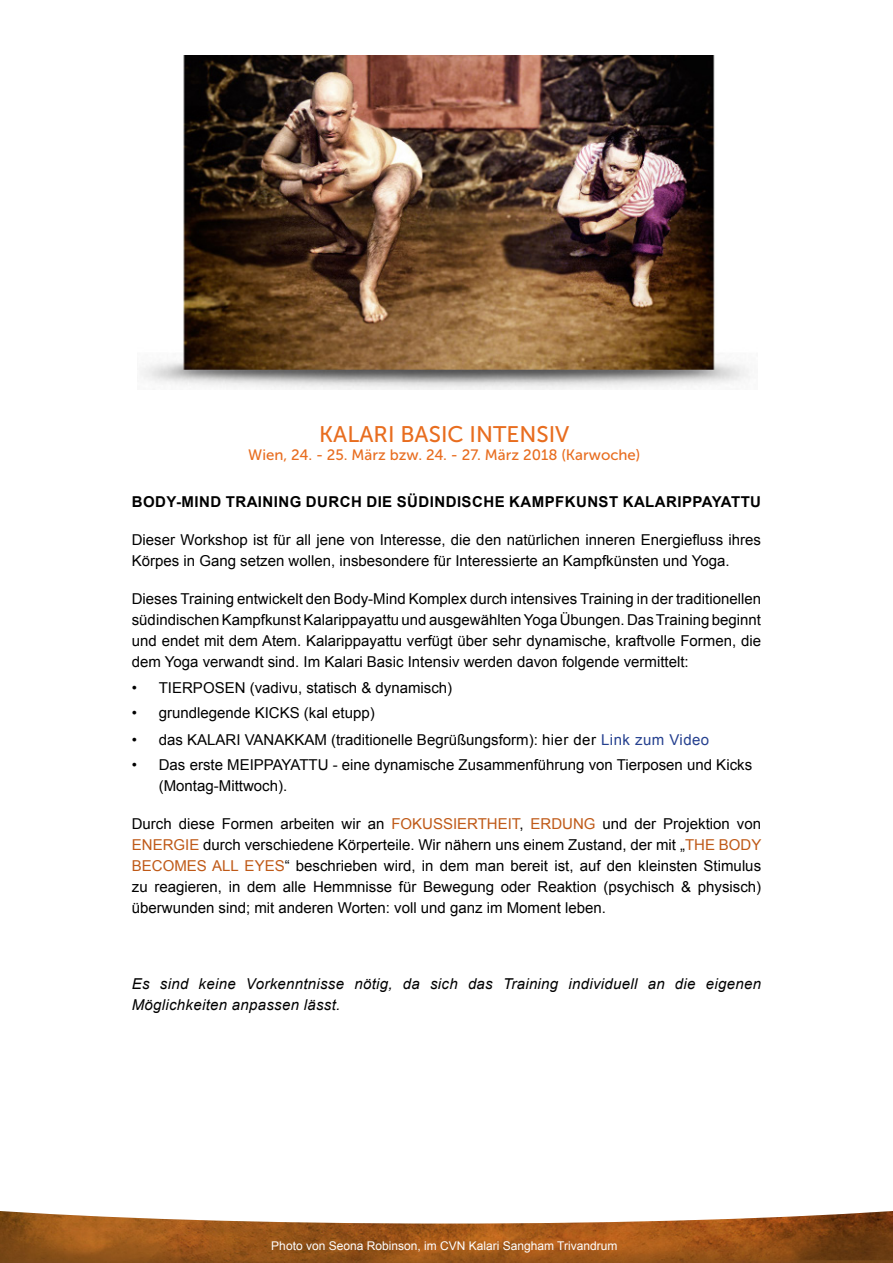
<style>
.page{position:relative;width:893px;height:1263px;background:#fff}
.page>*{position:absolute;margin:0;border:0;box-sizing:border-box;transform-origin:0 0}
.t1{font:22.5px "Museo Sans 500";color:#e86d1f}
.t2{font:15px/21px "Arial";color:#000}
.t3{font:italic 15px/21px "Arial";letter-spacing:.02em;color:#000}
.t4{font:700 15px "Arial";letter-spacing:.03em;color:#000}
.t5{font:15px "Museo Sans 500";color:#e86d1f}
.t6{font:12px "Arial";color:#fff}
.s1{color:#25408f}
.s2{color:#bf5917}
</style>
<div class="page">
<img style="left:0;top:1223px;width:893px;height:40px">
<svg style="left:0;top:1211px;width:893px;height:12px"></svg>
<img style="left:140px;top:55px;width:610px;height:335px">
<h1 class="t1" style="left:319px;top:422px;width:252px">KALARI BASIC INTENSIV</h1>
<p class="t5" style="left:248px;top:447px;width:394px">Wien, 24. - 25. März bzw. 24. - 27. März 2018 (Karwoche)</p>
<p class="t4" style="left:132px;top:492px;width:631px">BODY-MIND TRAINING DURCH DIE SÜDINDISCHE KAMPFKUNST KALARIPPAYATTU</p>
<p class="t2" style="left:132px;top:530px;width:631px">Dieser Workshop ist für all jene von Interesse, die den natürlichen inneren Energiefluss ihres<br>Körpes in Gang setzen wollen, insbesondere für Interessierte an Kampfkünsten und Yoga.</p>
<p class="t2" style="left:132px;top:589px;width:631px;text-align:justify">Dieses Training entwickelt den Body-Mind Komplex durch intensives Training in der traditionellen südindischen Kampfkunst Kalarippayattu und ausgewählten Yoga Übungen. Das Training beginnt und endet mit dem Atem. Kalarippayattu verfügt über sehr dynamische, kraftvolle Formen, die dem Yoga verwandt sind. Im Kalari Basic Intensiv werden davon folgende vermittelt:</p>
<p class="t2" style="left:132px;top:677px;width:322px">• TIERPOSEN (vadivu, statisch &amp; dynamisch)</p>
<p class="t2" style="left:132px;top:702px;width:244px">• grundlegende KICKS (kal etupp)</p>
<p class="t2" style="left:132px;top:729px;width:579px">• das KALARI VANAKKAM (traditionelle Begrüßungsform): hier der <span class="s1">Link zum Video</span></p>
<p class="t2" style="left:159px;top:754px;width:595px;text-indent:-27px">• Das erste MEIPPAYATTU - eine dynamische Zusammenführung von Tierposen und Kicks (Montag-Mittwoch).</p>
<p class="t2" style="left:132px;top:813px;width:631px;text-align:justify">Durch diese Formen arbeiten wir an <span class="s2">FOKUSSIERTHEIT</span>, <span class="s2">ERDUNG</span> und der Projektion von <span class="s2">ENERGIE</span> durch verschiedene Körperteile. Wir nähern uns einem Zustand, der mit „<span class="s2">THE BODY BECOMES ALL EYES</span>“ beschrieben wird, in dem man bereit ist, auf den kleinsten Stimulus zu reagieren, in dem alle Hemmnisse für Bewegung oder Reaktion (psychisch &amp; physisch) überwunden sind; mit anderen Worten: voll und ganz im Moment leben.</p>
<p class="t3" style="left:132px;top:973px;width:631px">Es sind keine Vorkenntnisse nötig, da sich das Training individuell an die eigenen<br>Möglichkeiten anpassen lässt.</p>
<p class="t6" style="left:271px;top:1238px;width:348px">Photo von Seona Robinson, im CVN Kalari Sangham Trivandrum</p>
</div>
